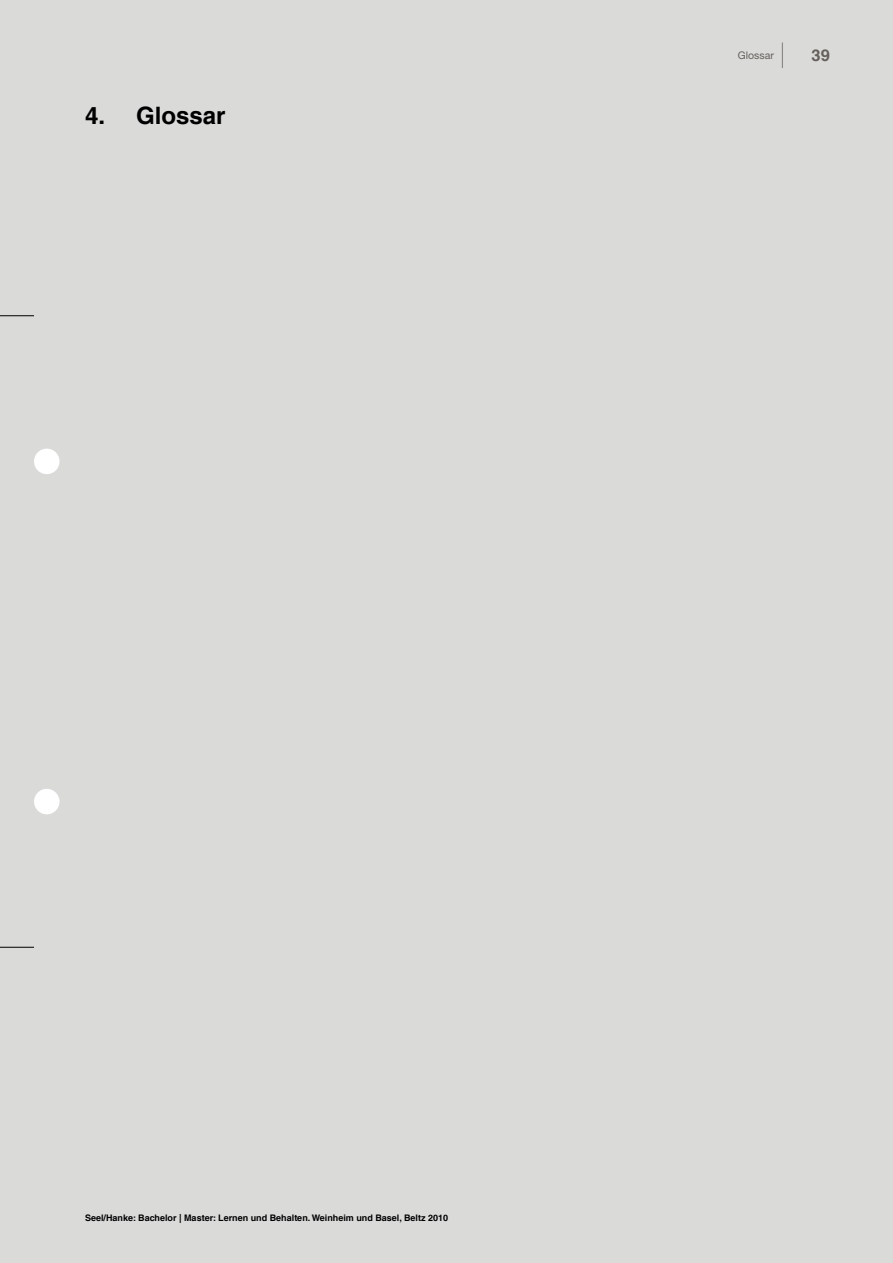
<style>
.page{position:relative;width:893px;height:1263px;background:#dadad9}
.page>*{position:absolute;margin:0;border:0;box-sizing:border-box;transform-origin:0 0}
.t1{font:700 24px "Helvetica LT Com";color:#000}
.t2{font:700 16.5px "Helvetica LT Com";color:#66605c}
.t3{font:10.5px "Helvetica Neue";color:#66605c}
.t4{font:700 9px "Helvetica LT Com";color:#000}
</style>
<div class="page">
<div style="left:34px;top:449px;width:26px;height:25px;background:#fff;border-radius:50%"></div>
<div style="left:34px;top:789px;width:26px;height:25px;background:#fff;border-radius:50%"></div>
<hr style="left:0;top:315px;width:34px;height:1px;background:#000">
<hr style="left:0;top:947px;width:34px;height:1px;background:#000">
<svg style="left:782px;top:43px;width:1px;height:25px"></svg>
<h1 class="t1" style="left:85px;top:101px;width:142px">4. Glossar</h1>
<p class="t3" style="left:738px;top:49px;width:37px">Glossar</p>
<h2 class="t2" style="left:811px;top:45px;width:20px">39</h2>
<p class="t4" style="left:85px;top:1212px;width:365px">Seel/Hanke: Bachelor | Master: Lernen und Behalten. Weinheim und Basel, Beltz 2010</p>
</div>
